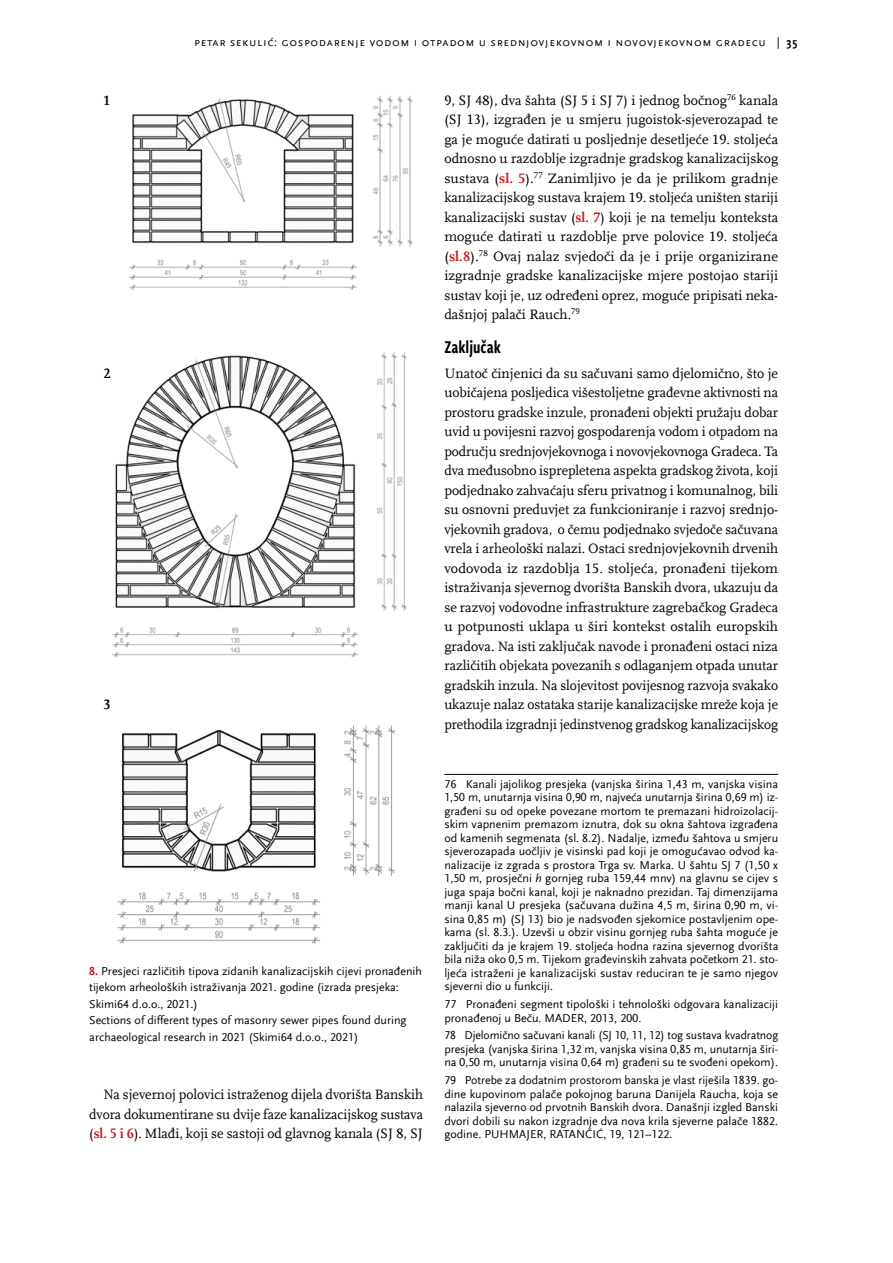
<style>
.page{position:relative;width:893px;height:1263px;background:#fff}
.page>*{position:absolute;margin:0;border:0;box-sizing:border-box;transform-origin:0 0}
.t1{font:18.75px "Freight Sans Cmp Pro Semi";color:#000}
.t2{font:14.25px/19.5px "Scala Offc Pro";color:#000;text-align:justify}
.t3{font:700 14.25px "Scala Offc Pro";color:#000}
.t4{font:12px/13.5px "Scala Sans Offc Pro";color:#000;text-align:justify}
.t5{font:12px "Scala Sans Sc Offc Pro";letter-spacing:.05em;color:#000}
.s1{font-weight:700}
.s2{font-weight:700;color:#cd1719}
.s3{font-style:italic}
</style>
<div class="page">
<hr style="left:444px;top:774px;width:334px;height:1px;background:#000">
<img style="left:128px;top:95px;width:285px;height:195px">
<img style="left:112px;top:352px;width:295px;height:306px">
<img style="left:117px;top:725px;width:278px;height:219px">
<p class="t3" style="left:104px;top:92px;width:9px">1</p>
<p class="t3" style="left:104px;top:365px;width:9px">2</p>
<p class="t3" style="left:104px;top:696px;width:9px">3</p>
<p class="t5" style="left:194px;top:35px;width:605px">petar sekulić: gospodarenje vodom i otpadom u srednjovjekovnom i novovjekovnom gradecu | <span class="s1">35</span></p>
<p class="t2" style="left:444px;top:90px;width:335px">9, SJ 48), dva šahta (SJ 5 i SJ 7) i jednog bočnog<sup>76</sup> kanala (SJ 13), izgrađen je u smjeru jugoistok-sjeverozapad te ga je moguće datirati u posljednje desetljeće 19. stoljeća odnosno u razdoblje izgradnje gradskog kanalizacijskog sustava (<span class="s2">sl. 5</span>).<sup>77</sup> Zanimljivo je da je prilikom gradnje kanalizacijskog sustava krajem 19. stoljeća uništen stariji kanalizacijski sustav (<span class="s2">sl. 7</span>) koji je na temelju konteksta moguće datirati u razdoblje prve polovice 19. stoljeća (<span class="s2">sl.8</span>).<sup>78</sup> Ovaj nalaz svjedoči da je i prije organizirane izgradnje gradske kanalizacijske mjere postojao stariji sustav koji je, uz određeni oprez, moguće pripisati neka&shy;dašnjoj palači Rauch.<sup>79</sup></p>
<h1 class="t1" style="left:444px;top:334px;width:58px">Zaključak</h1>
<p class="t2" style="left:444px;top:363px;width:335px">Unatoč činjenici da su sačuvani samo djelomično, što je uobičajena posljedica višestoljetne građevne aktivnosti na prostoru gradske inzule, pronađeni objekti pružaju dobar uvid u povijesni razvoj gospodarenja vodom i otpadom na području srednjovjekovnoga i novovjekovnoga Gradeca. Ta dva međusobno isprepletena aspekta gradskog života, koji podjednako zahvaćaju sferu privatnog i komunalnog, bili su osnovni preduvjet za funkcioniranje i razvoj srednjo&shy;vjekovnih gradova, o čemu podjednako svjedoče sačuvana vrela i arheološki nalazi. Ostaci srednjovjekovnih drvenih vodovoda iz razdoblja 15. stoljeća, pronađeni tijekom istraživanja sjevernog dvorišta Banskih dvora, ukazuju da se razvoj vodovodne infrastrukture zagrebačkog Gradeca u potpunosti uklapa u širi kontekst ostalih europskih gradova. Na isti zaključak navode i pronađeni ostaci niza različitih objekata povezanih s odlaganjem otpada unutar gradskih inzula. Na slojevitost povijesnog razvoja svakako ukazuje nalaz ostataka starije kanalizacijske mreže koja je prethodila izgradnji jedinstvenog gradskog kanalizacijskog</p>
<p class="t4" style="left:89px;top:962px;width:334px;line-height:16.5px;text-align:left"><span class="s2">8.</span> Presjeci različitih tipova zidanih kanalizacijskih cijevi pronađenih tijekom arheoloških istraživanja 2021. godine (izrada presjeka:<br>Skimi64 d.o.o., 2021.)<br>Sections of different types of masonry sewer pipes found during archaeological research in 2021 (Skimi64 d.o.o., 2021)</p>
<p class="t2" style="left:89px;top:1085px;width:335px;text-indent:14px">Na sjevernoj polovici istraženog dijela dvorišta Banskih dvora dokumentirane su dvije faze kanalizacijskog sustava (<span class="s2">sl. 5 i 6</span>). Mlađi, koji se sastoji od glavnog kanala (SJ 8, SJ</p>
<p class="t4" style="left:444px;top:777px;width:335px">76 Kanali jajolikog presjeka (vanjska širina 1,43 m, vanjska visina 1,50 m, unutarnja visina 0,90 m, najveća unutarnja širina 0,69 m) iz&shy;građeni su od opeke povezane mortom te premazani hidroizolacij&shy;skim vapnenim premazom iznutra, dok su okna šahtova izgrađena od kamenih segmenata (sl. 8.2). Nadalje, između šahtova u smjeru sjeverozapada uočljiv je visinski pad koji je omogućavao odvod ka&shy;nalizacije iz zgrada s prostora Trga sv. Marka. U šahtu SJ 7 (1,50 x 1,50 m, prosječni <span class="s3">h</span> gornjeg ruba 159,44 mnv) na glavnu se cijev s juga spaja bočni kanal, koji je naknadno prezidan. Taj dimenzijama manji kanal U presjeka (sačuvana dužina 4,5 m, širina 0,90 m, vi&shy;sina 0,85 m) (SJ 13) bio je nadsvođen sjekomice postavljenim ope&shy;kama (sl. 8.3.). Uzevši u obzir visinu gornjeg ruba šahta moguće je zaključiti da je krajem 19. stoljeća hodna razina sjevernog dvorišta bila niža oko 0,5 m. Tijekom građevinskih zahvata početkom 21. sto&shy;ljeća istraženi je kanalizacijski sustav reduciran te je samo njegov sjeverni dio u funkciji.</p>
<p class="t4" style="left:444px;top:997px;width:335px">77 Pronađeni segment tipološki i tehnološki odgovara kanalizaciji pronađenoj u Beču. MADER, 2013, 200.</p>
<p class="t4" style="left:444px;top:1029px;width:335px">78 Djelomično sačuvani kanali (SJ 10, 11, 12) tog sustava kvadratnog presjeka (vanjska širina 1,32 m, vanjska visina 0,85 m, unutarnja širi&shy;na 0,50 m, unutarnja visina 0,64 m) građeni su te svođeni opekom).</p>
<p class="t4" style="left:444px;top:1073px;width:335px">79 Potrebe za dodatnim prostorom banska je vlast riješila 1839. go&shy;dine kupovinom palače pokojnog baruna Danijela Raucha, koja se nalazila sjeverno od prvotnih Banskih dvora. Današnji izgled Banski dvori dobili su nakon izgradnje dva nova krila sjeverne palače 1882. godine. PUHMAJER, RATANČIĆ, 19, 121–122.</p>
</div>
